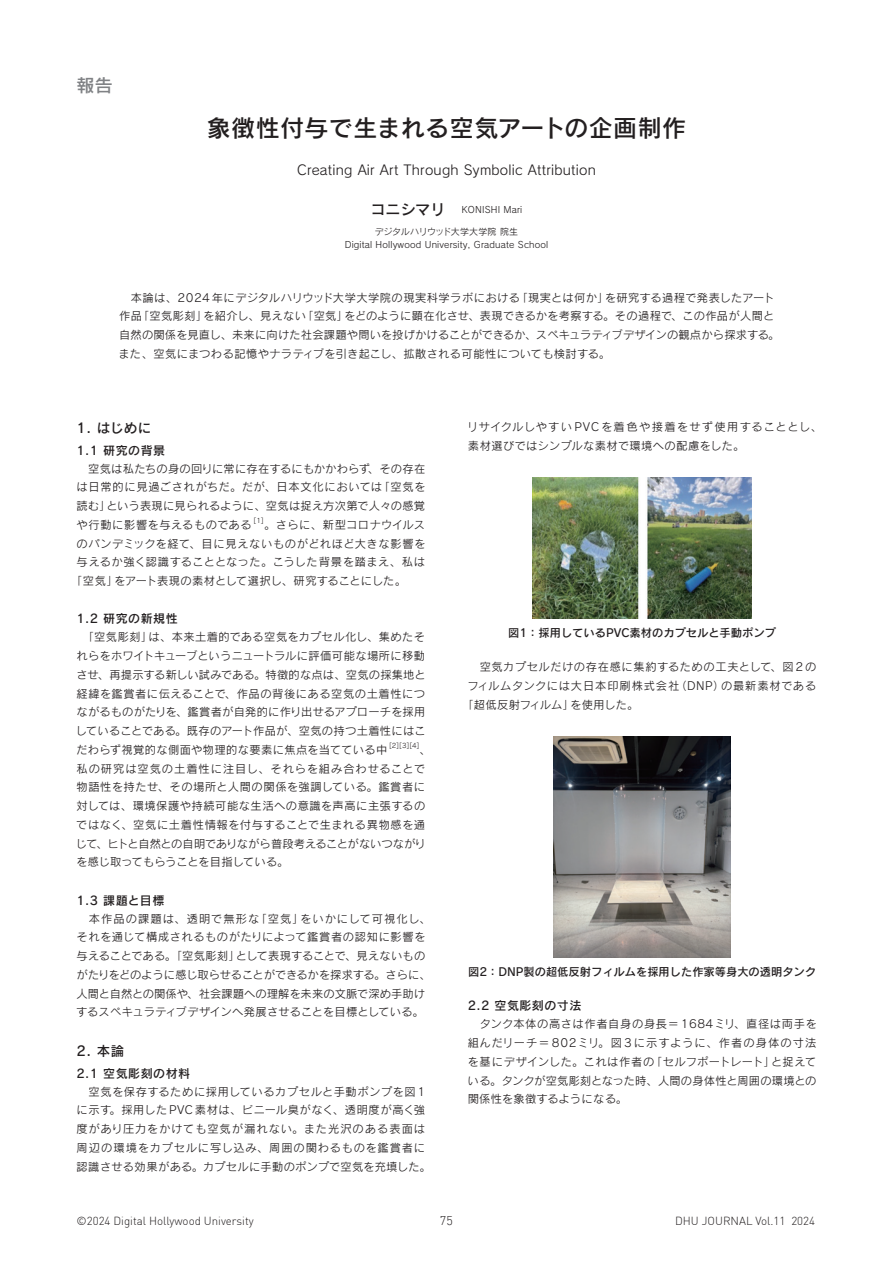
<style>
.page{position:relative;width:893px;height:1263px;background:#fff}
.page>*{position:absolute;margin:0;border:0;box-sizing:border-box;transform-origin:0 0}
.t1{font:24px "Rodin Pro DB";letter-spacing:.02em;color:#231f20}
.t2{font:18px "Rodin Pro DB";color:#808285}
.t3{font:13.5px "Rodin Pro M";letter-spacing:.02em;color:#231f20}
.t4{font:13.5px "Rodin Pro DB";letter-spacing:.025em;color:#231f20}
.t5{font:300 12.45px "DIN";color:#231f20}
.t6{font:12px "Rodin Pro DB";letter-spacing:.04em;color:#231f20}
.t7{font:300 11.55px "DIN";color:#231f20}
.t8{font:11.25px/18.8px "Rodin Pro M";letter-spacing:.03em;color:#231f20;text-align:justify}
.t9{font:11.25px/18.8px "Rodin Pro M";letter-spacing:.01em;color:#231f20}
.t10{font:11.25px/18.8px "Rodin Pro M";letter-spacing:.055em;color:#231f20}
.t11{font:11.25px "Rodin Pro DB";color:#231f20}
.t12{font:11.25px "Rodin Pro M";color:#231f20}
.t13{font:11.25px "Rodin Pro M";letter-spacing:.08em;color:#231f20}
.t14{font:11.25px "Rodin Pro M";letter-spacing:.05em;color:#231f20}
.t15{font:11.25px "Rodin Pro M";letter-spacing:.06em;color:#231f20}
.t16{font:9px/13.5px "Rodin Pro M";letter-spacing:.02em;color:#231f20;text-align:center}
.t17{font:6.6px "Rodin Pro M";color:#231f20}
.s1{font-family:"Rodin Pro DB";font-size:15px}
</style>
<div class="page">
<img style="left:533px;top:477px;width:219px;height:142px">
<img style="left:554px;top:736px;width:176px;height:221px">
<h2 class="t2" style="left:77px;top:74px;width:38px">報告</h2>
<h1 class="t1" style="left:207px;top:112px;width:481px">象徴性付与で生まれる空気アートの企画制作</h1>
<p class="t3" style="left:297px;top:161px;width:300px">Creating Air Art Through Symbolic Attribution</p>
<p class="t16" style="left:371px;top:203px;width:153px"><span class="s1">コニシマリ</span> KONISHI Mari</p>
<p class="t16" style="left:345px;top:224px;width:205px">デジタルハリウッド大学大学院 院生<br>Digital Hollywood University, Graduate School</p>
<p class="t8" style="left:119px;top:288px;width:662px;text-align:left">　本論は、2024年にデジタルハリウッド大学大学院の現実科学ラボにおける「現実とは何か」を研究する過程で発表したアート作品「空気彫刻」を紹介し、見えない「空気」をどのように顕在化させ、表現できるかを考察する。その過程で、この作品が人間と自然の関係を見直し、未来に向けた社会課題や問いを投げかけることができるか、スペキュラティブデザインの観点から探求する。また、空気にまつわる記憶やナラティブを引き起こし、拡散される可能性についても検討する。</p>
<p class="t4" style="left:77px;top:419px;width:76px">1. はじめに</p>
<p class="t6" style="left:77px;top:442px;width:90px">1.1 研究の背景</p>
<p class="t8" style="left:77px;top:459px;width:351px">　空気は私たちの身の回りに常に存在するにもかかわらず、その存在は日常的に見過ごされがちだ。だが、日本文化においては「空気を読む」という表現に見られるように、空気は捉え方次第で人々の感覚や行動に影響を与えるものである</p>
<p class="t17" style="left:254px;top:517px;width:12px">[1]</p>
<p class="t8" style="left:264px;top:515px;width:163px">。さらに、新型コロナウイルス</p>
<p class="t14" style="left:77px;top:536px;width:351px">のパンデミックを経て、目に見えないものがどれほど大きな影響を</p>
<p class="t8" style="left:77px;top:552px;width:350px">与えるか強く認識することとなった。こうした背景を踏まえ、私は</p>
<p class="t12" style="left:71px;top:574px;width:337px">「空気」をアート表現の素材として選択し、研究することにした。</p>
<p class="t6" style="left:77px;top:611px;width:103px">1.2 研究の新規性</p>
<p class="t8" style="left:76px;top:627px;width:351px">　「空気彫刻」は、本来土着的である空気をカプセル化し、集めたそれらをホワイトキューブというニュートラルに評価可能な場所に移動させ、再提示する新しい試みである。特徴的な点は、空気の採集地と経緯を鑑賞者に伝えることで、作品の背後にある空気の土着性につながるものがたりを、鑑賞者が自発的に作り出せるアプローチを採用していることである。既存のアート作品が、空気の持つ土着性にはこだわらず視覚的な側面や物理的な要素に焦点を当てている中</p>
<p class="t17" style="left:389px;top:742px;width:32px">[2][3][4]</p>
<p class="t8" style="left:76px;top:740px;width:356px;text-align:left;text-indent:344px">、私の研究は空気の土着性に注目し、それらを組み合わせることで物語性を持たせ、その場所と人間の関係を強調している。鑑賞者に対しては、環境保護や持続可能な生活への意識を声高に主張するのではなく、空気に土着性情報を付与することで生まれる異物感を通じて、ヒトと自然との自明でありながら普段考えることがないつながりを感じ取ってもらうことを目指している。</p>
<p class="t6" style="left:77px;top:892px;width:89px">1.3 課題と目標</p>
<p class="t9" style="left:76px;top:909px;width:356px">　本作品の課題は、透明で無形な「空気」をいかにして可視化し、それを通じて構成されるものがたりによって鑑賞者の認知に影響を与えることである。「空気彫刻」として表現することで、見えないものがたりをどのように感じ取らせることができるかを探求する。さらに、人間と自然との関係や、社会課題への理解を未来の文脈で深め手助けするスペキュラティブデザインへ発展させることを目標としている。</p>
<p class="t4" style="left:77px;top:1042px;width:49px">2. 本論</p>
<p class="t6" style="left:77px;top:1065px;width:115px">2.1 空気彫刻の材料</p>
<p class="t10" style="left:77px;top:1082px;width:356px">　空気を保存するために採用しているカプセルと手動ポンプを図1に示す。採用したPVC素材は、ビニール臭がなく、透明度が高く強度があり圧力をかけても空気が漏れない。また光沢のある表面は周辺の環境をカプセルに写し込み、周囲の関わるものを鑑賞者に認識させる効果がある。カプセルに手動のポンプで空気を充填した。</p>
<p class="t8" style="left:467px;top:417px;width:356px">リサイクルしやすい PVC を着色や接着をせず使用することとし、素材選びではシンプルな素材で環境への配慮をした。</p>
<p class="t11" style="left:508px;top:625px;width:269px">図1：採用しているPVC素材のカプセルと手動ポンプ</p>
<p class="t15" style="left:468px;top:660px;width:350px">　空気カプセルだけの存在感に集約するための工夫として、図2の</p>
<p class="t13" style="left:467px;top:678px;width:350px">フィルムタンクには大日本印刷株式会社（DNP）の最新素材である</p>
<p class="t12" style="left:462px;top:697px;width:178px">「超低反射フィルム」を使用した。</p>
<p class="t11" style="left:468px;top:964px;width:349px">図2：DNP製の超低反射フィルムを採用した作家等身大の透明タンク</p>
<p class="t6" style="left:468px;top:998px;width:115px">2.2 空気彫刻の寸法</p>
<p class="t8" style="left:468px;top:1014px;width:351px">　タンク本体の高さは作者自身の身長＝1684ミリ、直径は両手を組んだリーチ＝802ミリ。図3に示すように、作者の身体の寸法を基にデザインした。これは作者の「セルフポートレート」と捉えている。タンクが空気彫刻となった時、人間の身体性と周囲の環境との関係性を象徴するようになる。</p>
<p class="t7" style="left:77px;top:1213px;width:179px">© 2024 Digital Hollywood University</p>
<p class="t5" style="left:440px;top:1213px;width:14px">75</p>
<p class="t7" style="left:675px;top:1213px;width:141px">DHU JOURNAL Vol.11 2024</p>
</div>
